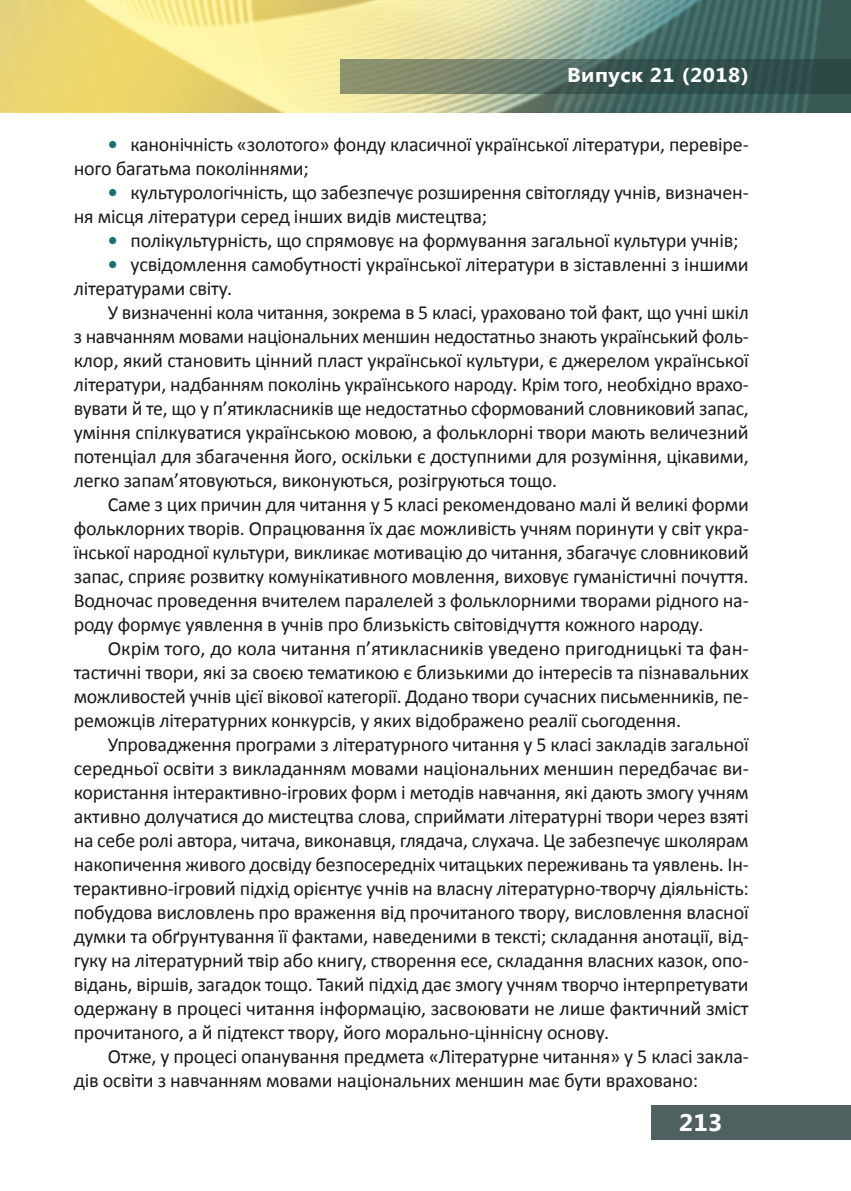
<style>
.page{position:relative;width:851px;height:1191px;background:#fff}
.page>*{position:absolute;margin:0;border:0;box-sizing:border-box;transform-origin:0 0}
.t1{font:700 24px "Segoe UI";color:#fff;scale:1.05 1}
.Main{font:20px/24px "Calibri";letter-spacing:-.01em;color:#1a1a18}
.t2{font:700 20px "Segoe UI";letter-spacing:.025em;color:#fff;scale:1.06 1}
.s1{font-weight:700;color:#1b6d72}
</style>
<div class="page">
<img style="left:0;top:0;width:850px;height:113px">
<svg style="left:340px;top:60px;width:510px;height:34px;background:#52675b"></svg>
<div style="left:651px;top:1106px;width:199px;height:34px;background:#4e605f"></div>
<p class="t2" style="left:567px;top:61px;width:173px">Випуск 21 (2018)</p>
<p class="Main" style="left:74px;top:132px;width:676px;text-indent:34px"><span class="s1">•</span> канонічність «золотого» фонду класичної української літератури, перевіре&shy;ного багатьма поколіннями;</p>
<p class="Main" style="left:74px;top:180px;width:676px;text-indent:34px"><span class="s1">•</span> культурологічність, що забезпечує розширення світогляду учнів, визначен&shy;ня місця літератури серед інших видів мистецтва;</p>
<p class="Main" style="left:108px;top:228px;width:632px"><span class="s1">•</span> полікультурність, що спрямовує на формування загальної культури учнів;</p>
<p class="Main" style="left:74px;top:252px;width:676px;text-indent:34px"><span class="s1">•</span> усвідомлення самобутності української літератури в зіставленні з іншими літературами світу.</p>
<p class="Main" style="left:74px;top:300px;width:676px;text-align:justify;text-indent:34px">У визначенні кола читання, зокрема в 5 класі, ураховано той факт, що учні шкіл з навчанням мовами національних меншин недостатньо знають український фоль&shy;клор, який становить цінний пласт української культури, є джерелом української літератури, надбанням поколінь українського народу. Крім того, необхідно врахо&shy;вувати й те, що у п’ятикласників ще недостатньо сформований словниковий запас, уміння спілкуватися українською мовою, а фольклорні твори мають величезний потенціал для збагачення його, оскільки є доступними для розуміння, цікавими, легко запам’ятовуються, виконуються, розігруються тощо.</p>
<p class="Main" style="left:74px;top:492px;width:676px;text-align:justify;text-indent:34px">Саме з цих причин для читання у 5 класі рекомендовано малі й великі форми фольклорних творів. Опрацювання їх дає можливість учням поринути у світ укра&shy;їнської народної культури, викликає мотивацію до читання, збагачує словниковий запас, сприяє розвитку комунікативного мовлення, виховує гуманістичні почуття.<br>Водночас проведення вчителем паралелей з фольклорними творами рідного на&shy;роду формує уявлення в учнів про близькість світовідчуття кожного народу.</p>
<p class="Main" style="left:74px;top:636px;width:676px;text-align:justify;text-indent:34px">Окрім того, до кола читання п’ятикласників уведено пригодницькі та фан&shy;тастичні твори, які за своєю тематикою є близькими до інтересів та пізнавальних можливостей учнів цієї вікової категорії. Додано твори сучасних письменників, пе&shy;реможців літературних конкурсів, у яких відображено реалії сьогодення.</p>
<p class="Main" style="left:74px;top:732px;width:676px;text-align:justify;text-indent:34px">Упровадження програми з літературного читання у 5 класі закладів загальної середньої освіти з викладанням мовами національних меншин передбачає ви&shy;користання інтерактивно-ігрових форм і методів навчання, які дають змогу учням активно долучатися до мистецтва слова, сприймати літературні твори через взяті на себе ролі автора, читача, виконавця, глядача, слухача. Це забезпечує школярам накопичення живого досвіду безпосередніх читацьких переживань та уявлень. Ін&shy;терактивно-ігровий підхід орієнтує учнів на власну літературно-творчу діяльність: побудова висловлень про враження від прочитаного твору, висловлення власної думки та обґрунтування її фактами, наведеними в тексті; складання анотації, від&shy;гуку на літературний твір або книгу, створення есе, складання власних казок, опо&shy;відань, віршів, загадок тощо. Такий підхід дає змогу учням творчо інтерпретувати одержану в процесі читання інформацію, засвоювати не лише фактичний зміст прочитаного, а й підтекст твору, його морально-ціннісну основу.</p>
<p class="Main" style="left:74px;top:1044px;width:676px;text-indent:34px">Отже, у процесі опанування предмета «Літературне читання» у 5 класі закла&shy;дів освіти з навчанням мовами національних меншин має бути враховано:</p>
<p class="t1" style="left:678px;top:1105px;width:43px">213</p>
</div>
